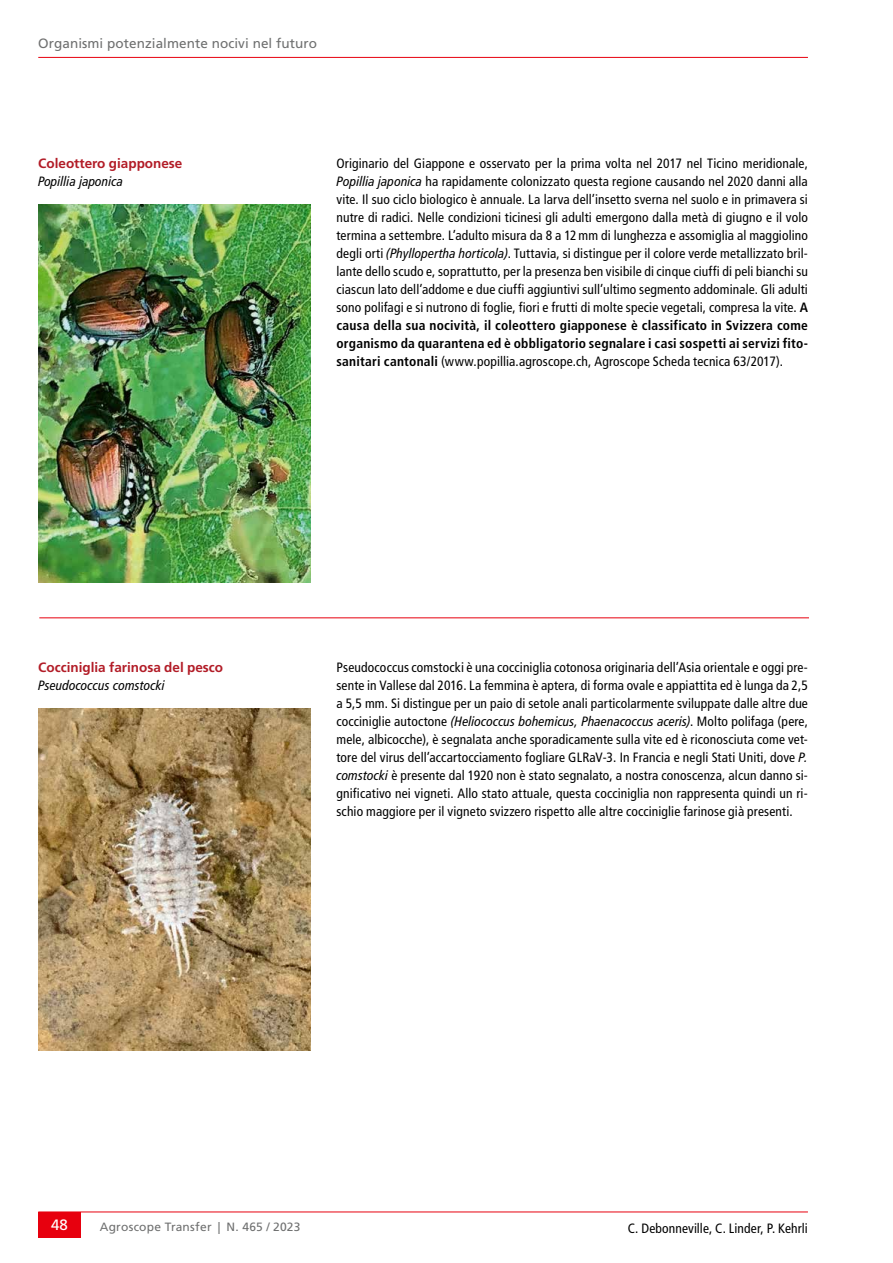
<style>
.page{position:relative;width:893px;height:1263px;background:#fff}
.page>*{position:absolute;margin:0;border:0;box-sizing:border-box;transform-origin:0 0}
.t1{font:15px "Frutiger LT Std";color:#fff}
.t2{font:condensed 13.5px/18px "Frutiger LT Std";letter-spacing:.01em;color:#000;text-align:justify}
.t3{font:700 13.5px "Frutiger LT Std";color:#b21c27}
.t4{font:13.5px "Frutiger LT Std";letter-spacing:.005em;color:#6f7070}
.t5{font:italic condensed 13.5px "Frutiger LT Std";letter-spacing:.005em;color:#000}
.t6{font:12px "Frutiger LT Std";letter-spacing:.015em;color:#6f7070}
.s1{font-style:italic}
.s2{font-weight:700}
</style>
<div class="page">
<hr style="left:38px;top:57px;width:770px;height:1px;background:#e7000e">
<hr style="left:38px;top:1211px;width:770px;height:1px;background:#e7000e">
<div style="left:38px;top:1212px;width:43px;height:25px;background:#e7000e"></div>
<img style="left:38px;top:204px;width:273px;height:378px">
<img style="left:38px;top:708px;width:273px;height:342px">
<hr style="left:39px;top:617px;width:770px;height:1px;background:#e7000e">
<p class="t4" style="left:38px;top:36px;width:280px">Organismi potenzialmente nocivi nel futuro</p>
<p class="t3" style="left:38px;top:155px;width:146px">Coleottero giapponese</p>
<p class="t5" style="left:38px;top:174px;width:86px">Popillia japonica</p>
<p class="t2" style="left:336px;top:155px;width:473px">Originario del Giappone e osservato per la prima volta nel 2017 nel Ticino meridionale, <span class="s1">Popillia japonica</span> ha rapidamente colonizzato questa regione causando nel 2020 danni alla vite. Il suo ciclo biologico è annuale. La larva dell’insetto sverna nel suolo e in primavera si nutre di radici. Nelle condizioni ticinesi gli adulti emergono dalla metà di giugno e il volo termina a settembre. L’adulto misura da 8 a 12mm di lunghezza e assomiglia al maggiolino degli orti <span class="s1">(Phyllopertha horticola)</span>. Tuttavia, si distingue per il colore verde metallizzato bril&shy;lante dello scudo e, soprattutto, per la presenza ben visibile di cinque ciuffi di peli bianchi su ciascun lato dell’addome e due ciuffi aggiuntivi sull’ultimo segmento addominale. Gli adulti sono polifagi e si nutrono di foglie, fiori e frutti di molte specie vegetali, compresa la vite. <span class="s2">A causa della sua nocività, il coleottero giapponese è classificato in Svizzera come organismo da quarantena ed è obbligatorio segnalare i casi sospetti ai servizi fito&shy;sanitari cantonali</span> (www.popillia.agroscope.ch, Agroscope Scheda tecnica 63/2017).</p>
<p class="t3" style="left:38px;top:659px;width:186px">Cocciniglia farinosa del pesco</p>
<p class="t5" style="left:38px;top:678px;width:128px">Pseudococcus comstocki</p>
<p class="t2" style="left:336px;top:659px;width:473px">Pseudococcus comstocki è una cocciniglia cotonosa originaria dell’Asia orientale e oggi pre&shy;sente in Vallese dal 2016. La femmina è aptera, di forma ovale e appiattita ed è lunga da 2,5 a 5,5 mm. Si distingue per un paio di setole anali particolarmente sviluppate dalle altre due cocciniglie autoctone <span class="s1">(Heliococcus bohemicus, Phaenacoccus aceris)</span>. Molto polifaga (pere, mele, albicocche), è segnalata anche sporadicamente sulla vite ed è riconosciuta come vet&shy;tore del virus dell’accartocciamento fogliare GLRaV-3. In Francia e negli Stati Uniti, dove <span class="s1">P. comstocki</span> è presente dal 1920 non è stato segnalato, a nostra conoscenza, alcun danno si&shy;gnificativo nei vigneti. Allo stato attuale, questa cocciniglia non rappresenta quindi un ri&shy;schio maggiore per il vigneto svizzero rispetto alle altre cocciniglie farinose già presenti.</p>
<p class="t1" style="left:51px;top:1216px;width:18px">48</p>
<p class="t6" style="left:100px;top:1219px;width:202px">Agroscope Transfer | N. 465 / 2023</p>
<p class="t2" style="left:628px;top:1219px;width:182px">C. Debonneville, C. Linder, P. Kehrli</p>
</div>
